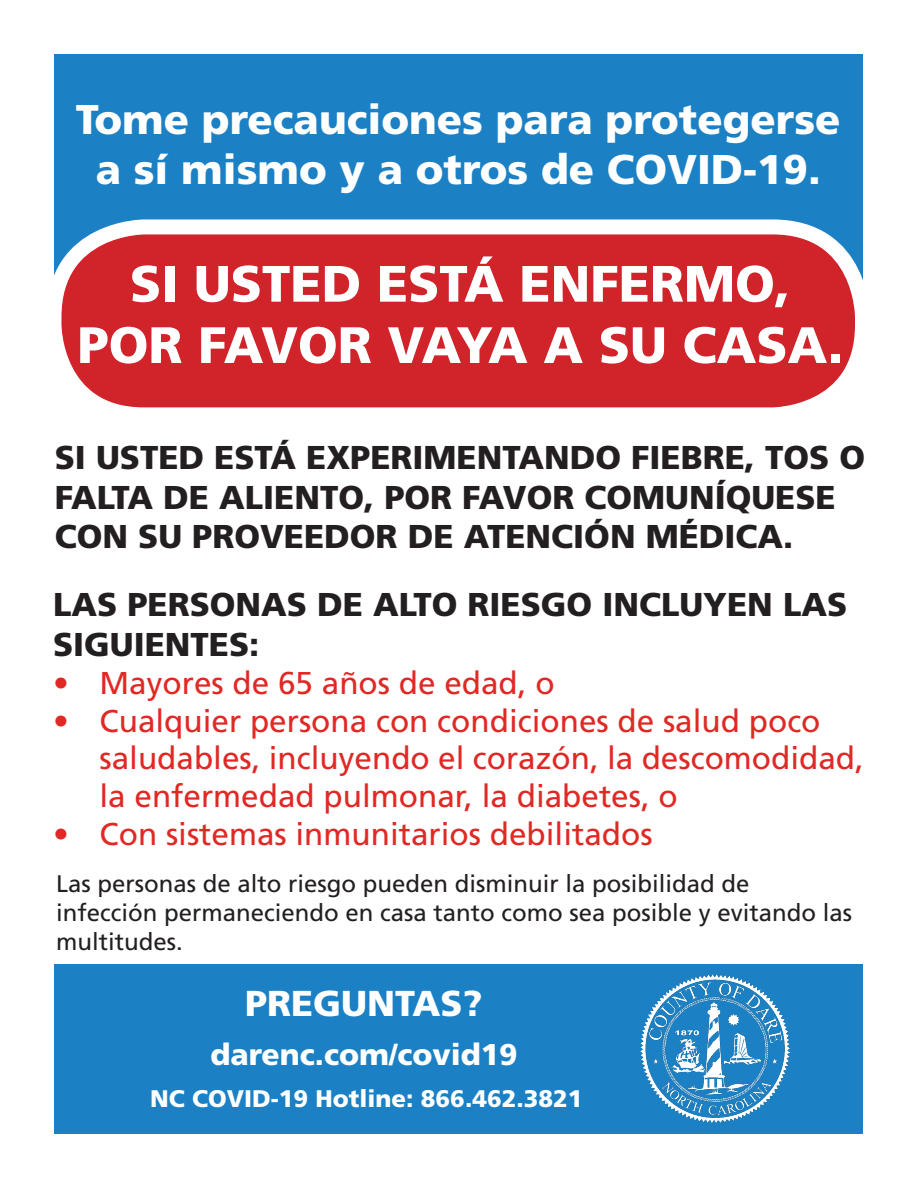
<style>
.page{position:relative;width:918px;height:1188px;background:#fff}
.page>*{position:absolute;margin:0;border:0;box-sizing:border-box;transform-origin:0 0}
.t1{font:900 51.15px "Frutiger LT Pro";color:#fff}
.t2{font:900 41.55px "Frutiger LT Pro";color:#fff}
.t3{font:900 36px "Frutiger LT Pro";color:#fff}
.t4{font:900 33px/39.6px "Frutiger LT Pro";color:#231f20}
.t5{font:31.5px/37.8px "Frutiger LT Std";color:#e02925}
.t6{font:900 30px "Frutiger LT Pro";color:#fff}
.t7{font:24px/28.8px "Frutiger LT Std";color:#231f20}
.t8{font:900 24px "Frutiger LT Pro";color:#fff}
</style>
<div class="page">
<div style="left:55px;top:54px;width:808px;height:257px;background:#1b81c4"></div>
<div style="left:54px;top:227px;width:808px;height:188px;background:#d1232a;border-radius:90px"></div>
<div style="left:46px;top:219px;width:824px;height:203px;border:15px solid #fff;border-radius:90px"></div>
<div style="left:55px;top:965px;width:808px;height:169px;background:#1b81c4"></div>
<img style="left:641px;top:974px;width:148px;height:149px">
<p class="t2" style="left:76px;top:94px;width:766px">Tome precauciones para protegerse</p>
<p class="t2" style="left:96px;top:144px;width:727px">a sí mismo y a otros de COVID-19.</p>
<p class="t1" style="left:130px;top:253px;width:662px">SI USTED ESTÁ ENFERMO,</p>
<p class="t1" style="left:77px;top:314px;width:767px">POR FAVOR VAYA A SU CASA.</p>
<p class="t4" style="left:55px;top:438px;width:812px">SI USTED ESTÁ EXPERIMENTANDO FIEBRE, TOS O<br>FALTA DE ALIENTO, POR FAVOR COMUNÍQUESE<br>CON SU PROVEEDOR DE ATENCIÓN MÉDICA.</p>
<p class="t4" style="left:53px;top:585px;width:796px">LAS PERSONAS DE ALTO RIESGO INCLUYEN LAS<br>SIGUIENTES:</p>
<p class="t5" style="left:53px;top:664px;width:503px">• Mayores de 65 años de edad, o</p>
<p class="t5" style="left:100px;top:702px;width:766px;text-indent:-46px">• Cualquier persona con condiciones de salud poco saludables, incluyendo el corazón, la descomodidad, la enfermedad pulmonar, la diabetes, o</p>
<p class="t5" style="left:53px;top:815px;width:601px">• Con sistemas inmunitarios debilitados</p>
<p class="t7" style="left:56px;top:869px;width:798px">Las personas de alto riesgo pueden disminuir la posibilidad de infección permaneciendo en casa tanto como sea posible y evitando las multitudes.</p>
<p class="t3" style="left:245px;top:982px;width:239px">PREGUNTAS?</p>
<p class="t6" style="left:210px;top:1036px;width:309px">darenc.com/covid19</p>
<p class="t8" style="left:150px;top:1084px;width:434px">NC COVID-19 Hotline: 866.462.3821</p>
</div>
